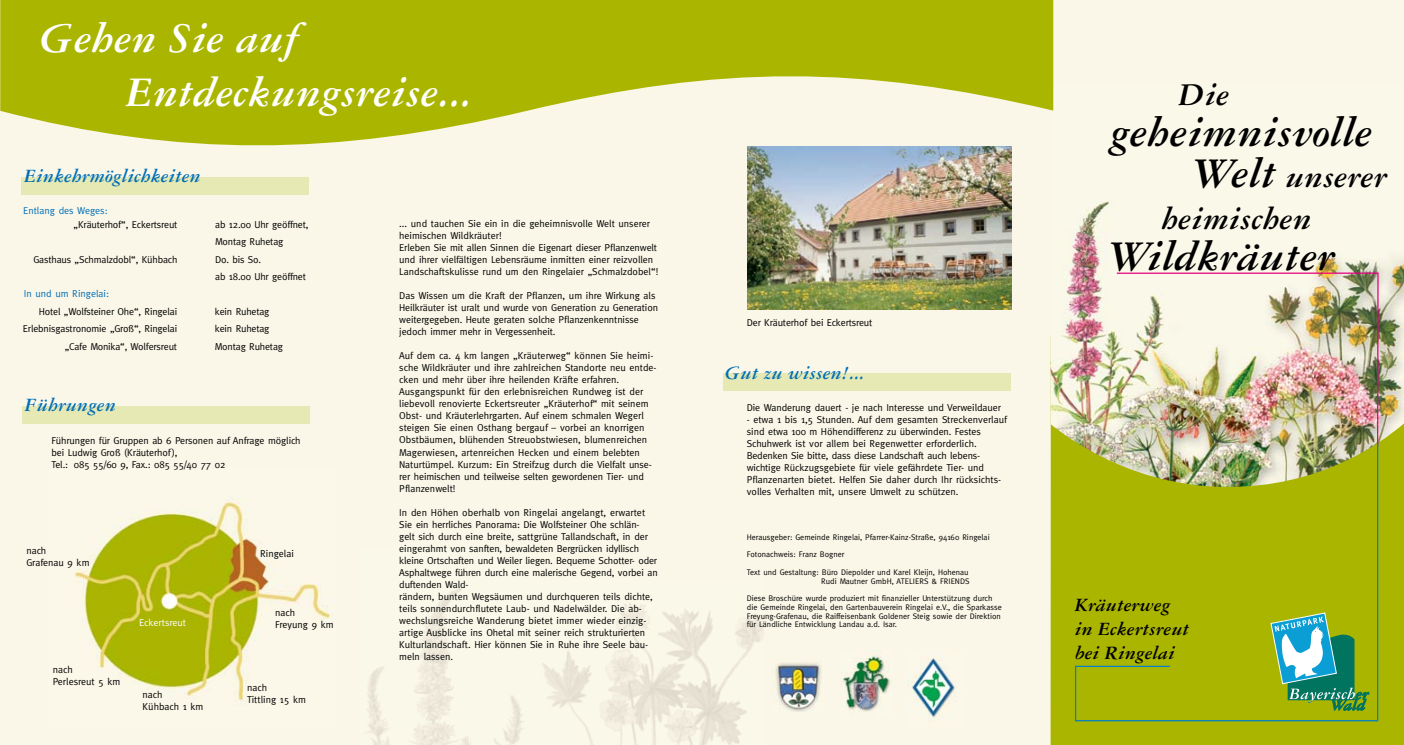
<style>
.page{position:relative;width:1404px;height:745px;background:#fff}
.page>*{position:absolute;margin:0;border:0;box-sizing:border-box;transform-origin:0 0}
.t1{font:italic 700 45px/54px "Garamond Three";color:#fff}
.t2{font:italic 700 45px "Garamond Three";color:#000}
.t3{font:italic 700 33.75px/41.2px "Garamond Three";color:#000}
.t4{font:italic 700 20px "Garamond Three";color:#006eb7}
.t5{font:italic 700 20px/24px "Garamond Three";color:#000}
.t6{font:10px/12px "Meta";letter-spacing:-.005em;color:#000}
.t7{font:10px "Meta";color:#006eb7}
.t8{font:10px "Meta";color:#fff}
.t9{font:8.12px/17.5px "Meta";color:#000}
.s1{font-size:45px}
</style>
<div class="page">
<div style="left:0;top:0;width:1403px;height:744px;background:#faf7e8"></div>
<div style="left:723px;top:373px;width:287px;height:18px;background:#e6e9b3"></div>
<svg style="left:1399px;top:486px;width:4px;height:258px"></svg>
<div style="left:1050px;top:486px;width:349px;height:258px;background:#aab500"></div>
<img style="left:1050px;top:85px;width:353px;height:401px">
<img style="left:1115px;top:272px;width:263px;height:169px">
<svg style="left:1074px;top:441px;width:304px;height:280px;background:#aab514"></svg>
<svg style="left:0;top:0;width:1053px;height:157px;fill:#aab500"></svg>
<img style="left:747px;top:147px;width:264px;height:162px">
<div style="left:22px;top:177px;width:287px;height:18px;background:#e6e9b3"></div>
<img style="left:74px;top:502px;width:257px;height:199px">
<img style="left:543px;top:603px;width:220px;height:141px">
<img style="left:775px;top:659px;width:47px;height:52px">
<img style="left:367px;top:588px;width:156px;height:156px">
<div style="left:22px;top:406px;width:288px;height:17px;background:#e6e9b3"></div>
<img style="left:843px;top:650px;width:48px;height:61px">
<img style="left:907px;top:652px;width:48px;height:66px">
<svg style="left:1270px;top:612px;width:98px;height:97px;background:#6cac71"></svg>
<h1 class="t1" style="left:126px;top:11px;width:348px;text-indent:-87px">Gehen Sie auf<br>Entdeckungsreise...</h1>
<h3 class="t4" style="left:24px;top:165px;width:178px">Einkehrmöglichkeiten</h3>
<p class="t7" style="left:23px;top:204px;width:86px">Entlang des Weges:</p>
<p class="t6" style="left:74px;top:218px;width:105px">„Kräuterhof“, Eckertsreut</p>
<p class="t6" style="left:33px;top:253px;width:145px">Gasthaus „Schmalzdobl“, Kühbach</p>
<p class="t7" style="left:24px;top:288px;width:87px">In und um Ringelai:</p>
<p class="t6" style="left:215px;top:215px;width:95px;line-height:17.5px">ab 12.00 Uhr geöffnet,<br>Montag Ruhetag<br>Do. bis So.<br>ab 18.00 Uhr geöffnet</p>
<p class="t6" style="left:23px;top:302px;width:156px;line-height:17.5px;text-align:right">Hotel „Wolfsteiner Ohe“, Ringelai<br>Erlebnisgastronomie „Groß“, Ringelai „Cafe Monika“, Wolfersreut</p>
<p class="t6" style="left:215px;top:302px;width:70px;line-height:17.5px">kein Ruhetag kein Ruhetag<br>Montag Ruhetag</p>
<h3 class="t4" style="left:25px;top:394px;width:93px">Führungen</h3>
<p class="t6" style="left:51px;top:434px;width:251px">Führungen für Gruppen ab 6 Personen auf Anfrage möglich bei Ludwig Groß (Kräuterhof),<br>Tel.: 085 55/60 9, Fax.: 085 55/40 77 02</p>
<p class="t6" style="left:26px;top:544px;width:65px">nach<br>Grafenau 9 km</p>
<p class="t6" style="left:53px;top:662px;width:69px">nach<br>Perlesreut 5 km</p>
<p class="t8" style="left:139px;top:616px;width:48px">Eckertsreut</p>
<p class="t6" style="left:143px;top:688px;width:62px">nach<br>Kühbach 1 km</p>
<p class="t6" style="left:260px;top:546px;width:35px">Ringelai</p>
<p class="t6" style="left:275px;top:605px;width:60px">nach<br>Freyung 9 km</p>
<p class="t6" style="left:247px;top:681px;width:60px">nach<br>Tittling 15 km</p>
<p class="t6" style="left:399px;top:217px;width:260px">... und tauchen Sie ein in die geheimnisvolle Welt unserer heimischen Wildkräuter!<br>Erleben Sie mit allen Sinnen die Eigenart dieser Pflanzenwelt und ihrer vielfältigen Lebensräume inmitten einer reizvollen Landschaftskulisse rund um den Ringelaier „Schmalzdobel“!</p>
<p class="t6" style="left:399px;top:289px;width:260px">Das Wissen um die Kraft der Pflanzen, um ihre Wirkung als Heilkräuter ist uralt und wurde von Generation zu Generation weitergegeben. Heute geraten solche Pflanzenkenntnisse jedoch immer mehr in Vergessenheit.</p>
<p class="t6" style="left:399px;top:349px;width:259px">Auf dem ca. 4 km langen „Kräuterweg“ können Sie heimi&shy;sche Wildkräuter und ihre zahlreichen Standorte neu entde&shy;cken und mehr über ihre heilenden Kräfte erfahren.<br>Ausgangspunkt für den erlebnisreichen Rundweg ist der liebevoll renovierte Eckertsreuter „Kräuterhof“ mit seinem Obst- und Kräuterlehrgarten. Auf einem schmalen Wegerl steigen Sie einen Osthang bergauf – vorbei an knorrigen Obstbäumen, blühenden Streuobstwiesen, blumenreichen Magerwiesen, artenreichen Hecken und einem belebten Naturtümpel. Kurzum: Ein Streifzug durch die Vielfalt unse&shy;rer heimischen und teilweise selten gewordenen Tier- und Pflanzenwelt!</p>
<p class="t6" style="left:399px;top:505px;width:260px">In den Höhen oberhalb von Ringelai angelangt, erwartet Sie ein herrliches Panorama: Die Wolfsteiner Ohe schlän-<br>gelt sich durch eine breite, sattgrüne Tallandschaft, in der eingerahmt von sanften, bewaldeten Bergrücken idyllisch kleine Ortschaften und Weiler liegen. Bequeme Schotter- oder Asphaltwege führen durch eine malerische Gegend, vorbei an duftenden Wald-<br>rändern, bunten Wegsäumen und durchqueren teils dichte, teils sonnendurchflutete Laub- und Nadelwälder. Die ab&shy;wechslungsreiche Wanderung bietet immer wieder einzig&shy;artige Ausblicke ins Ohetal mit seiner reich strukturierten Kulturlandschaft. Hier können Sie in Ruhe ihre Seele bau&shy;meln lassen.</p>
<p class="t6" style="left:746px;top:316px;width:127px">Der Kräuterhof bei Eckertsreut</p>
<h3 class="t4" style="left:725px;top:362px;width:141px">Gut zu wissen!...</h3>
<p class="t6" style="left:746px;top:401px;width:256px">Die Wanderung dauert - je nach Interesse und Verweildauer</p>
<p class="t6" style="left:746px;top:413px;width:262px">- etwa 1 bis 1,5 Stunden. Auf dem gesamten Streckenverlauf sind etwa 100 m Höhendifferenz zu überwinden. Festes Schuhwerk ist vor allem bei Regenwetter erforderlich.<br>Bedenken Sie bitte, dass diese Landschaft auch lebens&shy;wichtige Rückzugsgebiete für viele gefährdete Tier- und Pflanzenarten bietet. Helfen Sie daher durch Ihr rücksichts&shy;volles Verhalten mit, unsere Umwelt zu schützen.</p>
<p class="t9" style="left:746px;top:528px;width:244px">Herausgeber: Gemeinde Ringelai, Pfarrer-Kainz-Straße, 94160 Ringelai<br>Fotonachweis: Franz Bogner<br>Text und Gestaltung: Büro Diepolder und Karel Kleijn, Hohenau</p>
<p class="t9" style="left:746px;top:571px;width:247px;text-indent:74px">Rudi Mautner GmbH, ATELIERS &amp; FRIENDS<br>Diese Broschüre wurde produziert mit finanzieller Unterstützung durch</p>
<p class="t9" style="left:746px;top:602px;width:256px;line-height:8.8px;text-align:justify">die Gemeinde Ringelai, den Gartenbauverein Ringelai e.V., die Sparkasse Freyung-Grafenau, die Raiffeisenbank Goldener Steig sowie der Direktion für Ländliche Entwicklung Landau a.d. Isar.</p>
<h2 class="t3" style="left:1178px;top:74px;width:52px">Die</h2>
<h1 class="t2" style="left:1109px;top:108px;width:264px">geheimnisvolle</h1>
<h2 class="t3" style="left:1161px;top:156px;width:227px;text-indent:33px"><span class="s1">Welt</span> unserer heimischen</h2>
<h1 class="t2" style="left:1110px;top:232px;width:226px">Wildkräuter</h1>
<h3 class="t5" style="left:1074px;top:592px;width:116px">Kräuterweg in Eckertsreut bei Ringelai</h3>
</div>
